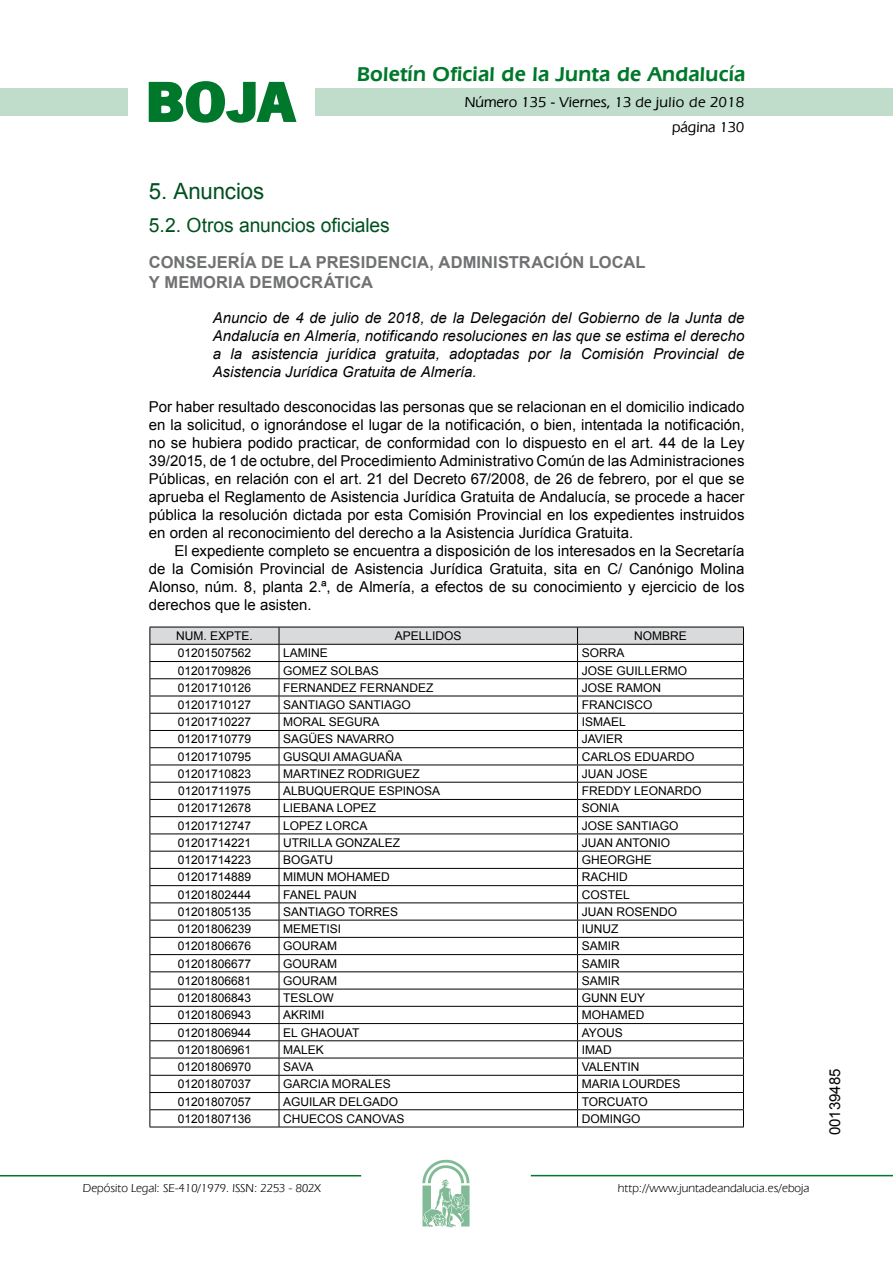
<style>
.page{position:relative;width:893px;height:1263px;background:#fff}
.page>*{position:absolute;margin:0;border:0;box-sizing:border-box;transform-origin:0 0}
.t1{font:700 57.75px "News Got T";color:#00782c;scale:1.14 1}
.t2{font:22.5px "Arial";letter-spacing:-.005em;color:#00501f}
.t3{font:600 21px "Eras IT Cby BT";letter-spacing:.01em;color:#00782c}
.t4{font:19.5px "Arial";letter-spacing:-.005em;color:#00501f}
.t5{font:700 16.5px/19.5px "Arial";letter-spacing:.005em;color:#707173}
.t6{font:15px/18px "Arial";color:#000;text-align:justify}
.t7{font:italic 15px/18px "Arial";color:#000;text-align:justify}
.t8{font:500 15px/24.5px "Eras IT Cby BT";color:#000;text-align:right}
.t9{font:12px "Arial";color:#000}
.t10{font:12px "Eras IT Cby BT";color:#000}
</style>
<div class="page">
<div style="left:315px;top:88px;width:577px;height:28px;background:#bfddca"></div>
<div style="left:0;top:88px;width:128px;height:28px;background:#bfddca"></div>
<hr style="left:0;top:1175px;width:361px;height:2px;background:#00782c">
<svg style="left:422px;top:1159px;width:47px;height:68px"></svg>
<hr style="left:531px;top:1175px;width:361px;height:1px;background:#00782c">
<svg style="left:148px;top:81px;width:149px;height:42px"></svg>
<svg style="left:149px;top:627px;width:595px;height:500px"></svg>
<hr style="left:149px;top:1127px;width:130px;height:1px;background:#000">
<hr style="left:279px;top:1127px;width:298px;height:1px;background:#000">
<hr style="left:577px;top:1127px;width:166px;height:1px;background:#000">
<h1 class="t1" style="left:145px;top:68px;width:133px">BOJA</h1>
<h3 class="t3" style="left:357px;top:62px;width:390px">Boletín Oficial de la Junta de Andalucía</h3>
<p class="t8" style="left:465px;top:90px;width:281px">Número 135 - Viernes, 13 de julio de 2018 página 130</p>
<h2 class="t2" style="left:149px;top:177px;width:117px">5. Anuncios</h2>
<h3 class="t4" style="left:149px;top:212px;width:242px">5.2. Otros anuncios oficiales</h3>
<h3 class="t5" style="left:149px;top:253px;width:498px">CONSEJERÍA DE LA PRESIDENCIA, ADMINISTRACIÓN LOCAL<br>Y MEMORIA DEMOCRÁTICA</h3>
<p class="t7" style="left:213px;top:309px;width:533px">Anuncio de 4 de julio de 2018, de la Delegación del Gobierno de la Junta de Andalucía en Almería, notificando resoluciones en las que se estima el derecho a la asistencia jurídica gratuita, adoptadas por la Comisión Provincial de Asistencia Jurídica Gratuita de Almería.</p>
<p class="t6" style="left:149px;top:398px;width:597px">Por haber resultado desconocidas las personas que se relacionan en el domicilio indicado en la solicitud, o ignorándose el lugar de la notificación, o bien, intentada la notificación, no se hubiera podido practicar, de conformidad con lo dispuesto en el art. 44 de la Ley 39/2015, de 1 de octubre, del Procedimiento Administrativo Común de las Administraciones Públicas, en relación con el art. 21 del Decreto 67/2008, de 26 de febrero, por el que se aprueba el Reglamento de Asistencia Jurídica Gratuita de Andalucía, se procede a hacer pública la resolución dictada por esta Comisión Provincial en los expedientes instruidos en orden al reconocimiento del derecho a la Asistencia Jurídica Gratuita.</p>
<p class="t6" style="left:149px;top:542px;width:597px;text-indent:26px">El expediente completo se encuentra a disposición de los interesados en la Secretaría de la Comisión Provincial de Asistencia Jurídica Gratuita, sita en C/ Canónigo Molina Alonso, núm. 8, planta 2.ª, de Almería, a efectos de su conocimiento y ejercicio de los derechos que le asisten.</p>
<p class="t9" style="left:176px;top:628px;width:78px">NUM. EXPTE.</p>
<p class="t9" style="left:395px;top:628px;width:68px">APELLIDOS</p>
<p class="t9" style="left:634px;top:628px;width:54px">NOMBRE</p>
<p class="t9" style="left:178px;top:645px;width:75px">01201507562</p>
<p class="t9" style="left:283px;top:645px;width:46px">LAMINE</p>
<p class="t9" style="left:581px;top:645px;width:44px">SORRA</p>
<p class="t9" style="left:178px;top:662px;width:75px">01201709826</p>
<p class="t9" style="left:283px;top:662px;width:97px">GOMEZ SOLBAS</p>
<p class="t9" style="left:581px;top:662px;width:107px">JOSE GUILLERMO</p>
<p class="t9" style="left:178px;top:680px;width:75px">01201710126</p>
<p class="t9" style="left:283px;top:680px;width:151px">FERNANDEZ FERNANDEZ</p>
<p class="t9" style="left:581px;top:680px;width:81px">JOSE RAMON</p>
<p class="t9" style="left:178px;top:697px;width:75px">01201710127</p>
<p class="t9" style="left:283px;top:697px;width:129px">SANTIAGO SANTIAGO</p>
<p class="t9" style="left:581px;top:697px;width:72px">FRANCISCO</p>
<p class="t9" style="left:178px;top:714px;width:75px">01201710227</p>
<p class="t9" style="left:283px;top:714px;width:98px">MORAL SEGURA</p>
<p class="t9" style="left:581px;top:714px;width:46px">ISMAEL</p>
<p class="t9" style="left:178px;top:731px;width:75px">01201710779</p>
<p class="t9" style="left:283px;top:731px;width:112px">SAGÜES NAVARRO</p>
<p class="t9" style="left:581px;top:731px;width:43px">JAVIER</p>
<p class="t9" style="left:178px;top:749px;width:75px">01201710795</p>
<p class="t9" style="left:283px;top:749px;width:120px">GUSQUI AMAGUAÑA</p>
<p class="t9" style="left:581px;top:749px;width:114px">CARLOS EDUARDO</p>
<p class="t9" style="left:178px;top:766px;width:75px">01201710823</p>
<p class="t9" style="left:283px;top:766px;width:138px">MARTINEZ RODRIGUEZ</p>
<p class="t9" style="left:581px;top:766px;width:68px">JUAN JOSE</p>
<p class="t9" style="left:178px;top:783px;width:74px">01201711975</p>
<p class="t9" style="left:283px;top:783px;width:158px">ALBUQUERQUE ESPINOSA</p>
<p class="t9" style="left:581px;top:783px;width:121px">FREDDY LEONARDO</p>
<p class="t9" style="left:178px;top:800px;width:75px">01201712678</p>
<p class="t9" style="left:283px;top:800px;width:94px">LIEBANA LOPEZ</p>
<p class="t9" style="left:581px;top:800px;width:39px">SONIA</p>
<p class="t9" style="left:178px;top:818px;width:75px">01201712747</p>
<p class="t9" style="left:283px;top:818px;width:86px">LOPEZ LORCA</p>
<p class="t9" style="left:581px;top:818px;width:98px">JOSE SANTIAGO</p>
<p class="t9" style="left:178px;top:835px;width:75px">01201714221</p>
<p class="t9" style="left:283px;top:835px;width:118px">UTRILLA GONZALEZ</p>
<p class="t9" style="left:581px;top:835px;width:90px">JUAN ANTONIO</p>
<p class="t9" style="left:178px;top:852px;width:75px">01201714223</p>
<p class="t9" style="left:283px;top:852px;width:51px">BOGATU</p>
<p class="t9" style="left:581px;top:852px;width:72px">GHEORGHE</p>
<p class="t9" style="left:178px;top:869px;width:75px">01201714889</p>
<p class="t9" style="left:283px;top:869px;width:108px">MIMUN MOHAMED</p>
<p class="t9" style="left:581px;top:869px;width:47px">RACHID</p>
<p class="t9" style="left:178px;top:887px;width:75px">01201802444</p>
<p class="t9" style="left:283px;top:887px;width:75px">FANEL PAUN</p>
<p class="t9" style="left:581px;top:887px;width:50px">COSTEL</p>
<p class="t9" style="left:178px;top:904px;width:75px">01201805135</p>
<p class="t9" style="left:283px;top:904px;width:116px">SANTIAGO TORRES</p>
<p class="t9" style="left:581px;top:904px;width:97px">JUAN ROSENDO</p>
<p class="t9" style="left:178px;top:921px;width:75px">01201806239</p>
<p class="t9" style="left:283px;top:921px;width:60px">MEMETISI</p>
<p class="t9" style="left:581px;top:921px;width:38px">IUNUZ</p>
<p class="t9" style="left:178px;top:938px;width:75px">01201806676</p>
<p class="t9" style="left:283px;top:938px;width:55px">GOURAM</p>
<p class="t9" style="left:581px;top:938px;width:40px">SAMIR</p>
<p class="t9" style="left:178px;top:956px;width:75px">01201806677</p>
<p class="t9" style="left:283px;top:956px;width:55px">GOURAM</p>
<p class="t9" style="left:581px;top:956px;width:40px">SAMIR</p>
<p class="t9" style="left:178px;top:973px;width:75px">01201806681</p>
<p class="t9" style="left:283px;top:973px;width:55px">GOURAM</p>
<p class="t9" style="left:581px;top:973px;width:40px">SAMIR</p>
<p class="t9" style="left:178px;top:990px;width:75px">01201806843</p>
<p class="t9" style="left:283px;top:990px;width:52px">TESLOW</p>
<p class="t9" style="left:581px;top:990px;width:65px">GUNN EUY</p>
<p class="t9" style="left:178px;top:1007px;width:75px">01201806943</p>
<p class="t9" style="left:283px;top:1007px;width:43px">AKRIMI</p>
<p class="t9" style="left:581px;top:1007px;width:64px">MOHAMED</p>
<p class="t9" style="left:178px;top:1024px;width:75px">01201806944</p>
<p class="t9" style="left:283px;top:1024px;width:78px">EL GHAOUAT</p>
<p class="t9" style="left:581px;top:1024px;width:43px">AYOUS</p>
<p class="t9" style="left:178px;top:1042px;width:75px">01201806961</p>
<p class="t9" style="left:283px;top:1042px;width:42px">MALEK</p>
<p class="t9" style="left:581px;top:1042px;width:31px">IMAD</p>
<p class="t9" style="left:178px;top:1059px;width:75px">01201806970</p>
<p class="t9" style="left:283px;top:1059px;width:32px">SAVA</p>
<p class="t9" style="left:581px;top:1059px;width:59px">VALENTIN</p>
<p class="t9" style="left:178px;top:1076px;width:75px">01201807037</p>
<p class="t9" style="left:283px;top:1076px;width:109px">GARCIA MORALES</p>
<p class="t9" style="left:581px;top:1076px;width:100px">MARIA LOURDES</p>
<p class="t9" style="left:178px;top:1093px;width:75px">01201807057</p>
<p class="t9" style="left:283px;top:1093px;width:116px">AGUILAR DELGADO</p>
<p class="t9" style="left:581px;top:1093px;width:68px">TORCUATO</p>
<p class="t9" style="left:178px;top:1111px;width:75px">01201807136</p>
<p class="t9" style="left:283px;top:1111px;width:123px">CHUECOS CANOVAS</p>
<p class="t9" style="left:581px;top:1111px;width:60px">DOMINGO</p>
<p class="t10" style="left:83px;top:1181px;width:239px">Depósito Legal: SE-410/1979. ISSN: 2253 - 802X</p>
<p class="t10" style="left:618px;top:1181px;width:193px">http://www.juntadeandalucia.es/eboja</p>
<p class="t6" style="left:826px;top:1135px;width:68px;rotate:-90deg">00139485</p>
</div>
